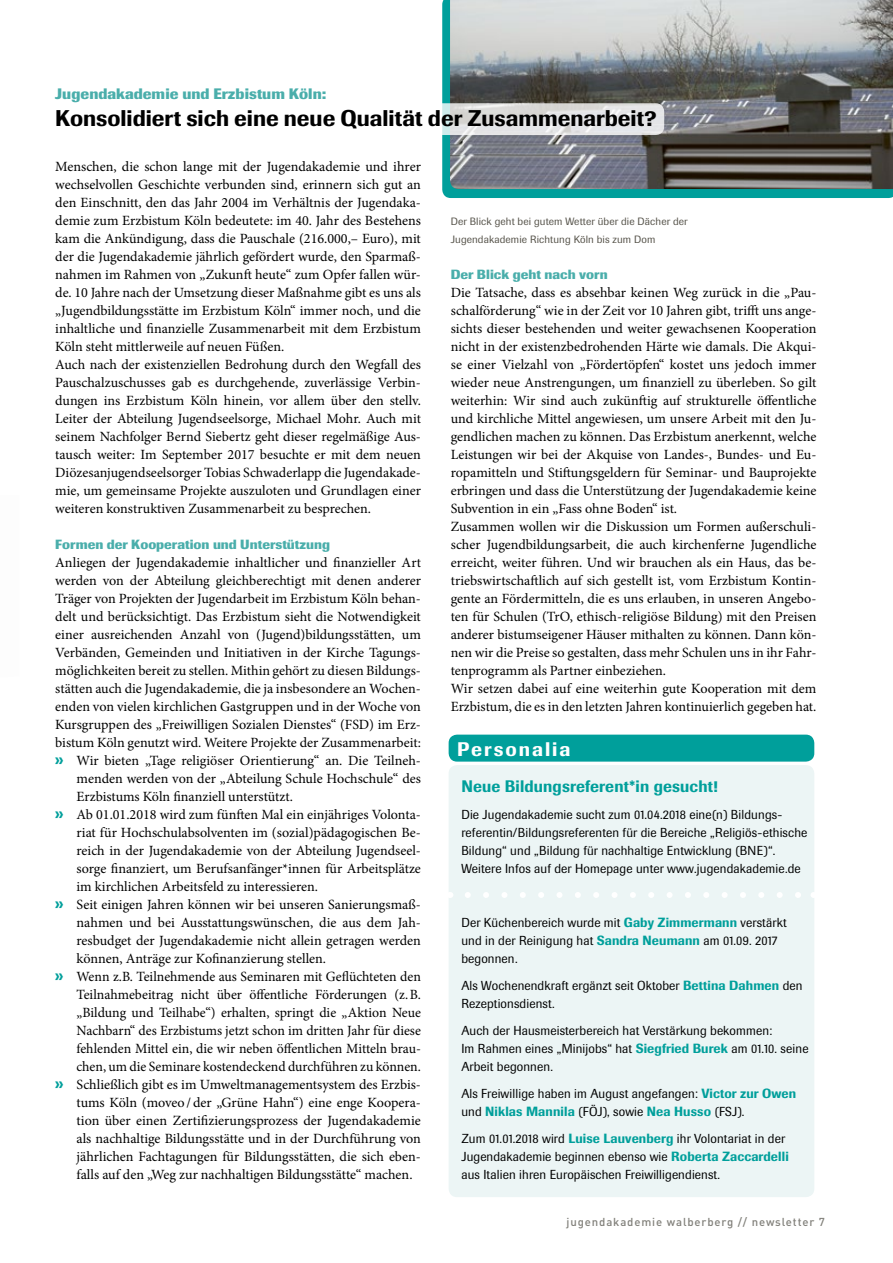
<style>
.page{position:relative;width:893px;height:1263px;background:#fff}
.page>*{position:absolute;margin:0;border:0;box-sizing:border-box;transform-origin:0 0}
.t1{font:500 22.5px "Supersonic BSK";color:#000}
.t2{font:500 19.5px "Supersonic BSK";letter-spacing:.1em;color:#fff}
.t3{font:500 16.5px "Supersonic BSK";letter-spacing:.01em;color:#009f9b;scale:.96 1}
.t4{font:700 15px "Supersonic BSK";color:#4aaeab}
.t5{font:14.1px/18px "Minion Pro";color:#000}
.t6{font:700 13.2px "Supersonic BSK";color:#4aaeab}
.t7{font:500 13.2px "Supersonic BSK";letter-spacing:.01em;color:#009f9b;scale:.96 1}
.t8{font:12.9px/18px "Supersonic BSK";letter-spacing:.01em;color:#000;scale:.96 1}
.t9{font:500 11.4px "DIN";letter-spacing:.075em;color:#81807a}
.t10{font:10.5px/18px "Supersonic BSK";letter-spacing:.01em;color:#57544b}
.s1{font-family:"Supersonic BSK";font-weight:500;font-size:16.5px;color:#009f9b}
.s2{font-weight:500;font-size:13.2px;color:#009f9b}
.s3{font-weight:400;font-size:12.9px;color:#000}
</style>
<div class="page">
<div style="left:449px;top:735px;width:365px;height:27px;background:#009f9b;border-radius:9px"></div>
<div style="left:449px;top:765px;width:365px;height:432px;background:#ecf5f5;border-radius:9px"></div>
<svg style="left:468px;top:892px;width:333px;height:6px"></svg>
<div style="left:442px;top:0;width:451px;height:198px;background:#009f9b"></div>
<img style="left:450px;top:0;width:443px;height:189px">
<svg style="left:48px;top:103px;width:616px;height:32px"></svg>
<p class="t4" style="left:55px;top:85px;width:272px">Jugendakademie und Erzbistum Köln:</p>
<h1 class="t1" style="left:55px;top:105px;width:603px">Konsolidiert sich eine neue Qualität der Zusammenarbeit?</h1>
<p class="t5" style="left:55px;top:158px;width:367px">Menschen, die schon lange mit der Jugendakademie und ihrer wechselvollen Geschichte verbunden sind, erinnern sich gut an den Einschnitt, den das Jahr 2004 im Verhältnis der Jugendaka&shy;demie zum Erzbistum Köln bedeutete: im 40. Jahr des Bestehens kam die Ankündigung, dass die Pauschale (216.000,– Euro), mit der die Jugendakademie jährlich gefördert wurde, den Sparmaß&shy;nahmen im Rahmen von „Zukunft heute“ zum Opfer fallen wür&shy;de. 10 Jahre nach der Umsetzung dieser Maßnahme gibt es uns als „Jugendbildungsstätte im Erzbistum Köln“ immer noch, und die inhaltliche und finanzielle Zusammenarbeit mit dem Erzbistum Köln steht mittlerweile auf neuen Füßen.<br>Auch nach der existenziellen Bedrohung durch den Wegfall des Pauschalzuschusses gab es durchgehende, zuverlässige Verbin&shy;dungen ins Erzbistum Köln hinein, vor allem über den stellv.<br>Leiter der Abteilung Jugendseelsorge, Michael Mohr. Auch mit seinem Nachfolger Bernd Siebertz geht dieser regelmäßige Aus&shy;tausch weiter: Im September 2017 besuchte er mit dem neuen Diözesanjugendseelsorger Tobias Schwaderlapp die Jugendakade&shy;mie, um gemeinsame Projekte auszuloten und Grundlagen einer weiteren konstruktiven Zusammenarbeit zu besprechen.</p>
<p class="t6" style="left:55px;top:537px;width:276px">Formen der Kooperation und Unterstützung</p>
<p class="t5" style="left:55px;top:554px;width:367px">Anliegen der Jugendakademie inhaltlicher und finanzieller Art</p>
<p class="t5" style="left:55px;top:572px;width:367px">werden von der Abteilung gleichberechtigt mit denen anderer</p>
<p class="t5" style="left:55px;top:590px;width:367px">Träger von Projekten der Jugendarbeit im Erzbistum Köln behan-</p>
<p class="t5" style="left:55px;top:608px;width:367px">delt und berücksichtigt. Das Erzbistum sieht die Notwendigkeit</p>
<p class="t5" style="left:55px;top:626px;width:367px">einer ausreichenden Anzahl von (Jugend)bildungsstätten, um</p>
<p class="t5" style="left:55px;top:644px;width:367px">Verbänden, Gemeinden und Initiativen in der Kirche Tagungs-</p>
<p class="t5" style="left:55px;top:662px;width:367px">möglichkeiten bereit zu stellen. Mithin gehört zu diesen Bildungs-</p>
<p class="t5" style="left:55px;top:680px;width:367px">stätten auch die Jugendakademie, die ja insbesondere an Wochen-</p>
<p class="t5" style="left:55px;top:698px;width:367px">enden von vielen kirchlichen Gastgruppen und in der Woche von</p>
<p class="t5" style="left:55px;top:716px;width:367px">Kursgruppen des „Freiwilligen Sozialen Dienstes“ (FSD) im Erz-</p>
<p class="t5" style="left:55px;top:734px;width:367px">bistum Köln genutzt wird. Weitere Projekte der Zusammenarbeit:</p>
<p class="t5" style="left:55px;top:752px;width:367px"><span class="s1">»</span> Wir bieten „Tage religiöser Orientierung“ an. Die Teilneh-</p>
<p class="t5" style="left:77px;top:770px;width:346px">menden werden von der „Abteilung Schule Hochschule“ des</p>
<p class="t5" style="left:77px;top:788px;width:218px">Erzbistums Köln finanziell unterstützt.</p>
<p class="t5" style="left:55px;top:806px;width:367px"><span class="s1">»</span> Ab 01.01.2018 wird zum fünften Mal ein einjähriges Volonta-</p>
<p class="t5" style="left:77px;top:824px;width:346px">riat für Hochschulabsolventen im (sozial)pädagogischen Be-</p>
<p class="t5" style="left:77px;top:842px;width:346px">reich in der Jugendakademie von der Abteilung Jugendseel-</p>
<p class="t5" style="left:77px;top:860px;width:346px">sorge finanziert, um Berufsanfänger*innen für Arbeitsplätze</p>
<p class="t5" style="left:77px;top:878px;width:243px">im kirchlichen Arbeitsfeld zu interessieren.</p>
<p class="t5" style="left:55px;top:896px;width:367px"><span class="s1">»</span> Seit einigen Jahren können wir bei unseren Sanierungsmaß-</p>
<p class="t5" style="left:77px;top:914px;width:346px">nahmen und bei Ausstattungswünschen, die aus dem Jah-</p>
<p class="t5" style="left:77px;top:932px;width:346px">resbudget der Jugendakademie nicht allein getragen werden</p>
<p class="t5" style="left:77px;top:950px;width:251px">können, Anträge zur Kofinanzierung stellen.</p>
<p class="t5" style="left:55px;top:968px;width:367px"><span class="s1">»</span> Wenn z.B. Teilnehmende aus Seminaren mit Geflüchteten den</p>
<p class="t5" style="left:77px;top:986px;width:346px">Teilnahmebeitrag nicht über öffentliche Förderungen (z.B.</p>
<p class="t5" style="left:77px;top:1004px;width:346px">„Bildung und Teilhabe“) erhalten, springt die „Aktion Neue</p>
<p class="t5" style="left:77px;top:1022px;width:346px">Nachbarn“ des Erzbistums jetzt schon im dritten Jahr für diese</p>
<p class="t5" style="left:77px;top:1040px;width:346px">fehlenden Mittel ein, die wir neben öffentlichen Mitteln brau-</p>
<p class="t5" style="left:77px;top:1058px;width:346px">chen, um die Seminare kostendeckend durchführen zu können.</p>
<p class="t5" style="left:55px;top:1076px;width:367px"><span class="s1">»</span> Schließlich gibt es im Umweltmanagementsystem des Erzbis-</p>
<p class="t5" style="left:77px;top:1094px;width:346px">tums Köln (moveo/der „Grüne Hahn“) eine enge Koopera-</p>
<p class="t5" style="left:77px;top:1112px;width:346px">tion über einen Zertifizierungsprozess der Jugendakademie</p>
<p class="t5" style="left:77px;top:1130px;width:346px">als nachhaltige Bildungsstätte und in der Durchführung von</p>
<p class="t5" style="left:77px;top:1148px;width:346px">jährlichen Fachtagungen für Bildungsstätten, die sich eben-</p>
<p class="t5" style="left:77px;top:1166px;width:337px">falls auf den „Weg zur nachhaltigen Bildungsstätte“ machen.</p>
<p class="t10" style="left:451px;top:212px;width:238px">Der Blick geht bei gutem Wetter über die Dächer der<br>Jugendakademie Richtung Köln bis zum Dom</p>
<p class="t6" style="left:451px;top:267px;width:158px">Der Blick geht nach vorn</p>
<p class="t5" style="left:451px;top:284px;width:367px">Die Tatsache, dass es absehbar keinen Weg zurück in die „Pau&shy;schalförderung“ wie in der Zeit vor 10 Jahren gibt, trifft uns ange&shy;sichts dieser bestehenden und weiter gewachsenen Kooperation nicht in der existenzbedrohenden Härte wie damals. Die Akqui&shy;se einer Vielzahl von „Fördertöpfen“ kostet uns jedoch immer wieder neue Anstrengungen, um finanziell zu überleben. So gilt weiterhin: Wir sind auch zukünftig auf strukturelle öffentliche und kirchliche Mittel angewiesen, um unsere Arbeit mit den Ju&shy;gendlichen machen zu können. Das Erzbistum anerkennt, welche Leistungen wir bei der Akquise von Landes-, Bundes- und Eu&shy;ropamitteln und Stiftungsgeldern für Seminar- und Bauprojekte erbringen und dass die Unterstützung der Jugendakademie keine Subvention in ein „Fass ohne Boden“ ist.<br>Zusammen wollen wir die Diskussion um Formen außerschuli&shy;scher Jugendbildungsarbeit, die auch kirchenferne Jugendliche erreicht, weiter führen. Und wir brauchen als ein Haus, das be&shy;triebswirtschaftlich auf sich gestellt ist, vom Erzbistum Kontin&shy;gente an Fördermitteln, die es uns erlauben, in unseren Angebo&shy;ten für Schulen (TrO, ethisch-religiöse Bildung) mit den Preisen anderer bistumseigener Häuser mithalten zu können. Dann kön&shy;nen wir die Preise so gestalten, dass mehr Schulen uns in ihr Fahr&shy;tenprogramm als Partner einbeziehen.<br>Wir setzen dabei auf eine weiterhin gute Kooperation mit dem Erzbistum, die es in den letzten Jahren kontinuierlich gegeben hat.</p>
<h2 class="t2" style="left:457px;top:737px;width:115px">Personalia</h2>
<p class="t3" style="left:461px;top:776px;width:269px">Neue Bildungsreferent*in gesucht!</p>
<p class="t8" style="left:461px;top:806px;width:362px">Die Jugendakademie sucht zum 01.04.2018 eine(n) Bildungs&shy;referentin/Bildungsreferenten für die Bereiche „Religiös-ethische Bildung“ und „Bildung für nachhaltige Entwicklung (BNE)“.<br>Weitere Infos auf der Homepage unter www.jugendakademie.de</p>
<p class="t8" style="left:461px;top:914px;width:340px">Der Küchenbereich wurde mit <span class="s2">Gaby Zimmermann</span> verstärkt und in der Reinigung hat <span class="s2">Sandra Neumann</span> am 01.09. 2017 begonnen.</p>
<p class="t8" style="left:461px;top:977px;width:357px">Als Wochenendkraft ergänzt seit Oktober <span class="s2">Bettina Dahmen</span> den<br>Rezeptionsdienst.</p>
<p class="t8" style="left:461px;top:1022px;width:363px">Auch der Hausmeisterbereich hat Verstärkung bekommen:<br>Im Rahmen eines „Minijobs“ hat <span class="s2">Siegfried Burek</span> am 01.10. seine<br>Arbeit begonnen.</p>
<p class="t8" style="left:461px;top:1085px;width:350px">Als Freiwillige haben im August angefangen: <span class="s2">Victor zur Owen</span></p>
<p class="t7" style="left:461px;top:1103px;width:296px"><span class="s3">und</span> Niklas Mannila <span class="s3">(FÖJ), sowie</span> Nea Husso <span class="s3">(FSJ).</span></p>
<p class="t8" style="left:461px;top:1130px;width:343px">Zum 01.01.2018 wird <span class="s2">Luise Lauvenberg</span> ihr Volontariat in der<br>Jugendakademie beginnen ebenso wie <span class="s2">Roberta Zaccardelli </span>aus Italien ihren Europäischen Freiwilligendienst.</p>
<p class="t9" style="left:567px;top:1214px;width:260px">jugendakademie walberberg // newsletter 7</p>
</div>
